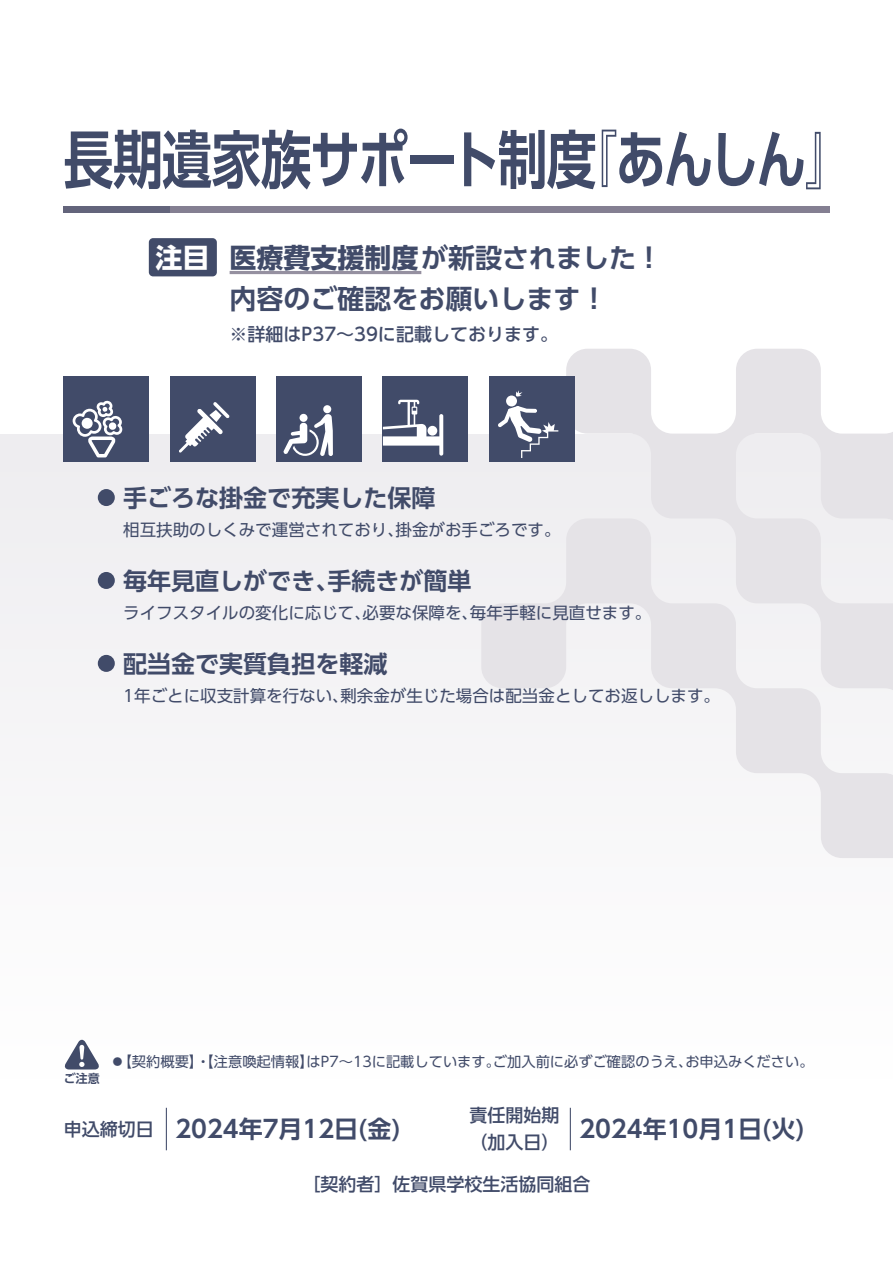
<style>
.page{position:relative;width:893px;height:1263px;background:#fff}
.page>*{position:absolute;margin:0;border:0;box-sizing:border-box;transform-origin:0 0}
.t1{font:700 63px "UD Shin Go Pro De";letter-spacing:-.035em;color:#414b69;scale:.8 1}
.t2{font:700 27px/40.5px "UD Shin Go Pro De";color:#414b69}
.t3{font:700 24px "UD Shin Go Pro De";color:#414b69}
.t4{font:500 18px/27px "UD Shin Go Pro";color:#414b69}
.t5{font:16.5px "UD Shin Go Pro";color:#414b69}
.t6{font:14.25px "UD Shin Go Pro";color:#414b69}
.t7{font:700 12px "UD Shin Go Pro De";color:#414b69}
.s1{font-family:"UD Shin Go Pro";color:#fff}
.s2{font-family:"UD Shin Go Pro"}
.s3{font-family:"UD Shin Go Pro";font-weight:500;font-size:18px}
</style>
<div class="page">
<div style="left:0;top:434px;width:893px;height:645px;background:#f8f8f9"></div>
<svg style="left:481px;top:586px;width:412px;height:272px"></svg>
<svg style="left:566px;top:349px;width:327px;height:360px"></svg>
<div style="left:64px;top:206px;width:106px;height:7px;background:#63647b"></div>
<div style="left:170px;top:206px;width:659px;height:7px;background:#847f92"></div>
<div style="left:149px;top:238px;width:68px;height:38px;background:#414b69;border-radius:4px"></div>
<hr style="left:230px;top:271px;width:191px;height:3px;background:#9590a0">
<div style="left:64px;top:376px;width:85px;height:85px;background:#414b69"></div>
<svg style="left:73px;top:400px;width:49px;height:57px"></svg>
<div style="left:82px;top:418px;width:11px;height:11px;background:#fff;border-radius:50%"></div>
<div style="left:170px;top:376px;width:85px;height:85px;background:#414b69"></div>
<svg style="left:179px;top:402px;width:51px;height:51px"></svg>
<div style="left:276px;top:376px;width:85px;height:85px;background:#414b69"></div>
<svg style="left:283px;top:405px;width:50px;height:51px"></svg>
<div style="left:383px;top:376px;width:85px;height:85px;background:#414b69"></div>
<svg style="left:383px;top:400px;width:60px;height:56px"></svg>
<div style="left:489px;top:376px;width:85px;height:85px;background:#414b69"></div>
<div style="left:506px;top:395px;width:11px;height:11px;background:#fff;border-radius:50%"></div>
<svg style="left:516px;top:390px;width:6px;height:7px"></svg>
<svg style="left:498px;top:406px;width:60px;height:52px"></svg>
<div style="left:98px;top:489px;width:17px;height:17px;background:#414b69;border-radius:50%"></div>
<div style="left:98px;top:572px;width:17px;height:17px;background:#414b69;border-radius:50%"></div>
<div style="left:98px;top:655px;width:17px;height:17px;background:#414b69;border-radius:50%"></div>
<svg style="left:64px;top:1039px;width:35px;height:30px"></svg>
<hr style="left:166px;top:1108px;width:1px;height:42px;background:#414b69">
<hr style="left:570px;top:1108px;width:1px;height:42px;background:#414b69">
<h1 class="t1" style="left:63px;top:108px;width:992px">長期遺家族サポート制度『あんしん』</h1>
<h2 class="t2" style="left:230px;top:237px;width:434px;text-indent:-74px"><span class="s1">注目</span> <span class="s2">医療費支援制度</span>が新設されました！内容のご確認をお願いします！</h2>
<p class="t4" style="left:230px;top:320px;width:330px">※詳細はP37〜39に記載しております。</p>
<h3 class="t3" style="left:123px;top:478px;width:313px">手ごろな掛金で充実した保障</h3>
<p class="t5" style="left:123px;top:516px;width:439px">相互扶助のしくみで運営されており、掛金がお手ごろです。</p>
<h3 class="t3" style="left:123px;top:561px;width:349px">毎年見直しができ、手続きが簡単</h3>
<p class="t5" style="left:123px;top:599px;width:529px">ライフスタイルの変化に応じて、必要な保障を、毎年手軽に見直せます。</p>
<h3 class="t3" style="left:123px;top:644px;width:265px">配当金で実質負担を軽減</h3>
<p class="t5" style="left:123px;top:682px;width:598px">1年ごとに収支計算を行ない、剰余金が生じた場合は配当金としてお返しします。</p>
<p class="t6" style="left:111px;top:1050px;width:704px">◦【契約概要】・【注意喚起情報】はP7～13に記載しています。ご加入前に必ずご確認のうえ、お申込みください。</p>
<p class="t7" style="left:64px;top:1068px;width:37px">ご注意</p>
<h3 class="t3" style="left:64px;top:1109px;width:339px"><span class="s3">申込締切日</span> 2024年7月12日(金)</h3>
<p class="t4" style="left:469px;top:1101px;width:91px">責任開始期（加入日）</p>
<h3 class="t3" style="left:579px;top:1109px;width:227px">2024年10月1日(火)</h3>
<p class="t4" style="left:302px;top:1170px;width:290px">［契約者］佐賀県学校生活協同組合</p>
</div>
